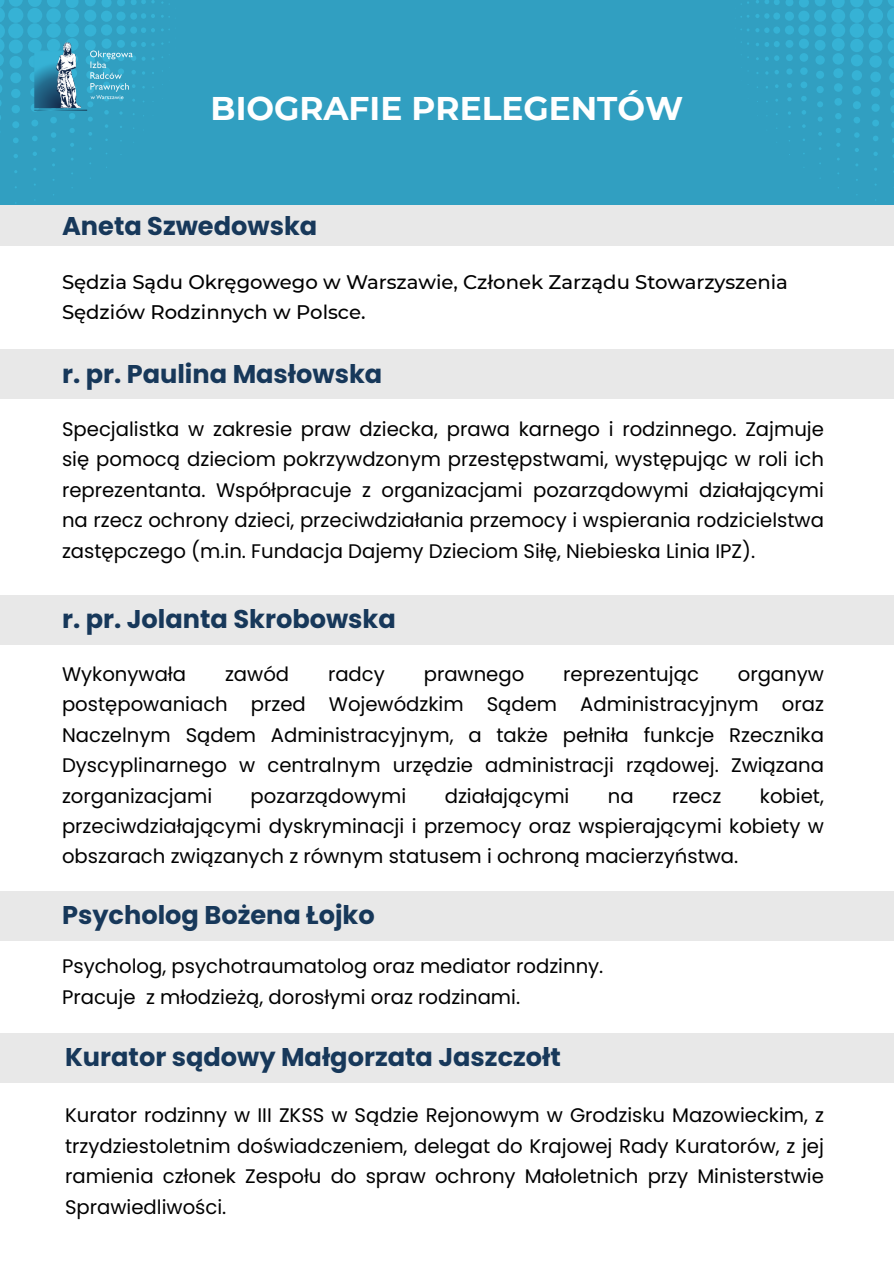
<style>
.page{position:relative;width:894px;height:1264px;background:#fff}
.page>*{position:absolute;margin:0;border:0;box-sizing:border-box;transform-origin:0 0}
.t1{font:700 32.7px "Montserrat";color:#fff}
.t2{font:700 25.65px "Poppins";color:#17385a}
.t3{font:19.65px/30.5px "Poppins";color:#000;text-align:justify}
.t4{font:500 19.65px/30.5px "Montserrat";color:#000}
</style>
<div class="page">
<div style="left:0;top:196px;width:893px;height:50px;background:#e8e8e8"></div>
<div style="left:0;top:349px;width:893px;height:50px;background:#e8e8e8"></div>
<div style="left:0;top:0;width:893px;height:205px;background:#319fc1"></div>
<div style="left:12px;top:121px;width:7px;height:7px;background:#36b2d5;border-radius:50%"></div>
<svg style="left:13px;top:138px;width:6px;height:5px"></svg>
<svg style="left:14px;top:154px;width:4px;height:4px"></svg>
<div style="left:31px;top:120px;width:7px;height:6px;background:#36b2d5;border-radius:50%"></div>
<svg style="left:32px;top:136px;width:6px;height:5px"></svg>
<svg style="left:33px;top:152px;width:4px;height:4px"></svg>
<div style="left:46px;top:8px;width:15px;height:15px;background:#36b2d5;border-radius:50%"></div>
<svg style="left:0;top:0;width:60px;height:122px"></svg>
<div style="left:46px;top:23px;width:15px;height:15px;background:#36b2d5;border-radius:50%"></div>
<div style="left:50px;top:117px;width:7px;height:6px;background:#36b2d5;border-radius:50%"></div>
<svg style="left:51px;top:132px;width:5px;height:6px"></svg>
<svg style="left:52px;top:148px;width:4px;height:4px"></svg>
<div style="left:65px;top:9px;width:14px;height:14px;background:#36b2d5;border-radius:50%"></div>
<svg style="left:66px;top:0;width:12px;height:8px"></svg>
<div style="left:65px;top:23px;width:14px;height:14px;background:#36b2d5;border-radius:50%"></div>
<svg style="left:70px;top:128px;width:5px;height:5px"></svg>
<svg style="left:70px;top:143px;width:4px;height:4px"></svg>
<div style="left:84px;top:10px;width:12px;height:12px;background:#36b2d5;border-radius:50%"></div>
<div style="left:84px;top:24px;width:12px;height:13px;background:#36b2d5;border-radius:50%"></div>
<div style="left:101px;top:11px;width:11px;height:11px;background:#36b2d5;border-radius:50%"></div>
<svg style="left:85px;top:0;width:26px;height:7px"></svg>
<div style="left:101px;top:24px;width:11px;height:12px;background:#36b2d5;border-radius:50%"></div>
<div style="left:116px;top:12px;width:9px;height:9px;background:#36b2d5;border-radius:50%"></div>
<svg style="left:117px;top:0;width:8px;height:6px"></svg>
<div style="left:116px;top:25px;width:9px;height:10px;background:#36b2d5;border-radius:50%"></div>
<div style="left:130px;top:12px;width:7px;height:8px;background:#36b2d5;border-radius:50%"></div>
<div style="left:130px;top:27px;width:7px;height:7px;background:#36b2d5;border-radius:50%"></div>
<svg style="left:141px;top:13px;width:14px;height:6px"></svg>
<svg style="left:131px;top:0;width:24px;height:5px"></svg>
<svg style="left:141px;top:28px;width:14px;height:5px"></svg>
<svg style="left:890px;top:89px;width:3px;height:9px"></svg>
<svg style="left:891px;top:106px;width:2px;height:7px"></svg>
<div style="left:870px;top:88px;width:10px;height:9px;background:#36b2d5;border-radius:50%"></div>
<div style="left:871px;top:103px;width:8px;height:9px;background:#36b2d5;border-radius:50%"></div>
<div style="left:871px;top:120px;width:7px;height:6px;background:#36b2d5;border-radius:50%"></div>
<svg style="left:873px;top:136px;width:5px;height:5px"></svg>
<svg style="left:874px;top:152px;width:3px;height:4px"></svg>
<div style="left:852px;top:86px;width:9px;height:9px;background:#36b2d5;border-radius:50%"></div>
<div style="left:852px;top:101px;width:8px;height:8px;background:#36b2d5;border-radius:50%"></div>
<div style="left:853px;top:117px;width:7px;height:6px;background:#36b2d5;border-radius:50%"></div>
<svg style="left:854px;top:132px;width:5px;height:6px"></svg>
<svg style="left:831px;top:0;width:62px;height:83px"></svg>
<div style="left:831px;top:23px;width:14px;height:14px;background:#36b2d5;border-radius:50%"></div>
<div style="left:831px;top:38px;width:13px;height:13px;background:#36b2d5;border-radius:50%"></div>
<div style="left:832px;top:53px;width:11px;height:12px;background:#36b2d5;border-radius:50%"></div>
<div style="left:833px;top:68px;width:10px;height:10px;background:#36b2d5;border-radius:50%"></div>
<div style="left:833px;top:83px;width:9px;height:9px;background:#36b2d5;border-radius:50%"></div>
<div style="left:834px;top:98px;width:7px;height:8px;background:#36b2d5;border-radius:50%"></div>
<div style="left:834px;top:113px;width:7px;height:6px;background:#36b2d5;border-radius:50%"></div>
<svg style="left:836px;top:128px;width:4px;height:5px"></svg>
<svg style="left:836px;top:143px;width:4px;height:4px"></svg>
<div style="left:813px;top:10px;width:12px;height:12px;background:#36b2d5;border-radius:50%"></div>
<svg style="left:815px;top:0;width:10px;height:6px"></svg>
<div style="left:813px;top:24px;width:12px;height:13px;background:#36b2d5;border-radius:50%"></div>
<div style="left:814px;top:40px;width:11px;height:11px;background:#36b2d5;border-radius:50%"></div>
<div style="left:815px;top:55px;width:9px;height:10px;background:#36b2d5;border-radius:50%"></div>
<div style="left:815px;top:71px;width:8px;height:8px;background:#36b2d5;border-radius:50%"></div>
<div style="left:816px;top:86px;width:7px;height:7px;background:#36b2d5;border-radius:50%"></div>
<svg style="left:817px;top:101px;width:5px;height:6px"></svg>
<svg style="left:818px;top:117px;width:4px;height:4px"></svg>
<div style="left:798px;top:11px;width:11px;height:11px;background:#36b2d5;border-radius:50%"></div>
<div style="left:798px;top:24px;width:11px;height:12px;background:#36b2d5;border-radius:50%"></div>
<div style="left:798px;top:39px;width:10px;height:10px;background:#36b2d5;border-radius:50%"></div>
<div style="left:799px;top:53px;width:9px;height:9px;background:#36b2d5;border-radius:50%"></div>
<div style="left:799px;top:67px;width:8px;height:8px;background:#36b2d5;border-radius:50%"></div>
<div style="left:800px;top:81px;width:7px;height:7px;background:#36b2d5;border-radius:50%"></div>
<svg style="left:801px;top:96px;width:5px;height:5px"></svg>
<svg style="left:802px;top:110px;width:4px;height:5px"></svg>
<div style="left:784px;top:12px;width:9px;height:9px;background:#36b2d5;border-radius:50%"></div>
<svg style="left:786px;top:0;width:22px;height:7px"></svg>
<div style="left:784px;top:25px;width:9px;height:10px;background:#36b2d5;border-radius:50%"></div>
<div style="left:785px;top:40px;width:8px;height:8px;background:#36b2d5;border-radius:50%"></div>
<div style="left:785px;top:54px;width:7px;height:7px;background:#36b2d5;border-radius:50%"></div>
<div style="left:786px;top:68px;width:6px;height:7px;background:#36b2d5;border-radius:50%"></div>
<svg style="left:787px;top:83px;width:4px;height:5px"></svg>
<svg style="left:787px;top:97px;width:4px;height:4px"></svg>
<div style="left:773px;top:12px;width:7px;height:8px;background:#36b2d5;border-radius:50%"></div>
<div style="left:773px;top:27px;width:7px;height:7px;background:#36b2d5;border-radius:50%"></div>
<svg style="left:775px;top:70px;width:3px;height:4px"></svg>
<svg style="left:765px;top:55px;width:14px;height:6px"></svg>
<svg style="left:755px;top:13px;width:14px;height:6px"></svg>
<svg style="left:756px;top:0;width:23px;height:5px"></svg>
<svg style="left:755px;top:28px;width:14px;height:5px"></svg>
<svg style="left:756px;top:41px;width:23px;height:6px"></svg>
<img style="left:18px;top:33px;width:128px;height:87px">
<div style="left:0;top:594px;width:893px;height:50px;background:#e8e8e8"></div>
<div style="left:0;top:891px;width:893px;height:49px;background:#e8e8e8"></div>
<div style="left:0;top:1033px;width:893px;height:49px;background:#e8e8e8"></div>
<h2 class="t1" style="left:210px;top:89px;width:474px">BIOGRAFIE PRELEGENTÓW</h2>
<p class="t2" style="left:62px;top:207px;width:257px">Aneta Szwedowska</p>
<h1 class="t4" style="left:62px;top:266px;width:727px">Sędzia Sądu Okręgowego w Warszawie, Członek Zarządu Stowarzyszenia<br>Sędziów Rodzinnych w Polsce.</h1>
<p class="t2" style="left:62px;top:355px;width:321px">r. pr. Paulina Masłowska</p>
<p class="t3" style="left:62px;top:414px;width:763px">Specjalistka w zakresie praw dziecka, prawa karnego i rodzinnego. Zajmuje się pomocą dzieciom pokrzywdzonym przestępstwami, występując w roli ich reprezentanta. Współpracuje z organizacjami pozarządowymi działającymi na rzecz ochrony dzieci, przeciwdziałania przemocy i wspierania rodzicielstwa zastępczego (m.in. Fundacja Dajemy Dzieciom Siłę, Niebieska Linia IPZ).</p>
<h3 class="t2" style="left:62px;top:601px;width:335px">r. pr. Jolanta Skrobowska</h3>
<p class="t3" style="left:62px;top:659px;width:126px">Wykonywała</p>
<p class="t3" style="left:225px;top:659px;width:66px">zawód</p>
<p class="t3" style="left:328px;top:659px;width:58px">radcy</p>
<p class="t3" style="left:423px;top:659px;width:102px">prawnego</p>
<p class="t3" style="left:563px;top:659px;width:137px">reprezentując</p>
<p class="t3" style="left:62px;top:659px;width:763px;text-indent:675px">organyw postępowaniach przed Wojewódzkim Sądem Administracyjnym oraz Naczelnym Sądem Administracyjnym, a także pełniła funkcje Rzecznika Dyscyplinarnego w centralnym urzędzie administracji rządowej. Związana zorganizacjami</p>
<p class="t3" style="left:62px;top:780px;width:763px;text-indent:697px">kobiet, przeciwdziałającymi dyskryminacji i przemocy oraz wspierającymi kobiety w obszarach związanych z równym statusem i ochroną macierzyństwa.</p>
<p class="t3" style="left:250px;top:780px;width:157px">pozarządowymi</p>
<p class="t3" style="left:444px;top:780px;width:126px">działającymi</p>
<p class="t3" style="left:607px;top:780px;width:27px">na</p>
<p class="t3" style="left:672px;top:780px;width:51px">rzecz</p>
<h2 class="t2" style="left:62px;top:897px;width:314px">Psycholog Bożena Łojko</h2>
<h2 class="t3" style="left:62px;top:951px;width:542px">Psycholog, psychotraumatolog oraz mediator rodzinny.</h2>
<p class="t3" style="left:62px;top:981px;width:459px">Pracuje z młodzieżą, dorosłymi oraz rodzinami.</p>
<h2 class="t2" style="left:65px;top:1039px;width:497px">Kurator sądowy Małgorzata Jaszczołt</h2>
<p class="t3" style="left:65px;top:1100px;width:760px">Kurator rodzinny w III ZKSS w Sądzie Rejonowym w Grodzisku Mazowieckim, z trzydziestoletnim doświadczeniem, delegat do Krajowej Rady Kuratorów, z jej ramienia członek Zespołu do spraw ochrony Małoletnich przy Ministerstwie Sprawiedliwości.</p>
</div>
